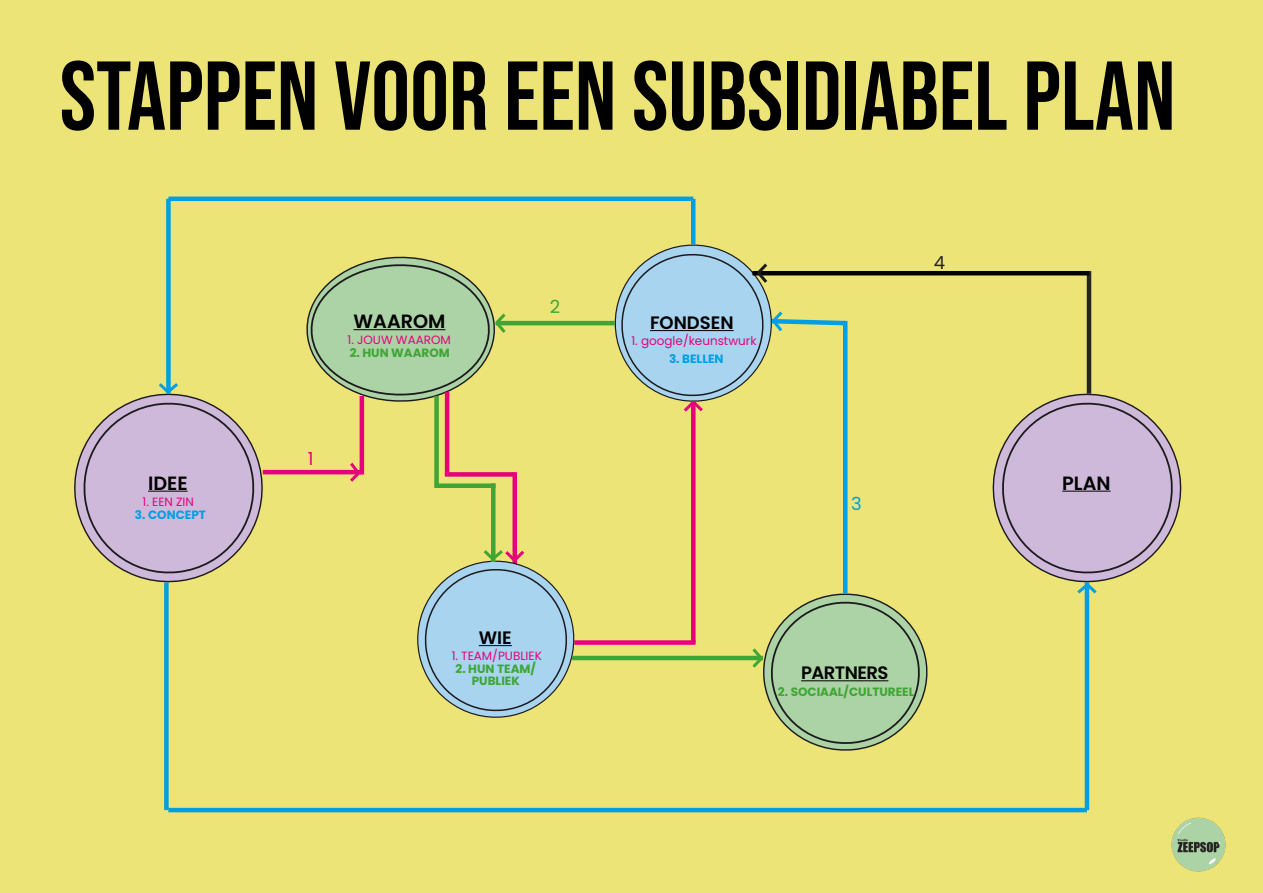
<style>
.page{position:relative;width:1263px;height:893px;background:#ece477}
.page>*{position:absolute;margin:0;border:0;box-sizing:border-box;transform-origin:0 0}
.t1{font:97.5px "Bebas Neue";color:#000}
.t2{font:600 19.2px "Poppins";color:#000}
.t3{font:600 18px "Poppins";color:#000}
.t4{font:600 18px "Poppins";letter-spacing:-.03em;color:#000}
.t5{font:18px "Poppins";color:#e6007d}
.t6{font:18px "Poppins";color:#3fa535}
.t7{font:18px "Poppins";color:#009fe3}
.t8{font:18px "Poppins";color:#252323}
.t9{font:12px "Poppins";color:#e6007d}
.t10{font:700 12px "Poppins";color:#3fa535}
.t11{font:700 12px "Poppins";color:#009fe3}
</style>
<div class="page">
<hr style="left:263px;top:470px;width:99px;height:4px;background:#e6007d">
<div style="left:512px;top:472px;width:5px;height:94px;background:#e6007d"></div>
<hr style="left:360px;top:396px;width:4px;height:78px;background:#e6007d">
<hr style="left:445px;top:392px;width:4px;height:82px;background:#e6007d">
<div style="left:434px;top:396px;width:5px;height:88px;background:#3fa535"></div>
<div style="left:445px;top:472px;width:68px;height:5px;background:#e6007d"></div>
<div style="left:574px;top:640px;width:121px;height:5px;background:#e6007d"></div>
<hr style="left:572px;top:656px;width:191px;height:4px;background:#3fa535">
<hr style="left:691px;top:402px;width:4px;height:240px;background:#e6007d">
<hr style="left:496px;top:321px;width:119px;height:4px;background:#3fa535">
<div style="left:434px;top:483px;width:61px;height:5px;background:#3fa535"></div>
<hr style="left:491px;top:483px;width:4px;height:79px;background:#3fa535">
<svg style="left:306px;top:256px;width:203px;height:150px"></svg>
<svg style="left:347px;top:459px;width:16px;height:23px"></svg>
<svg style="left:417px;top:547px;width:168px;height:171px"></svg>
<svg style="left:749px;top:588px;width:179px;height:163px"></svg>
<hr style="left:843px;top:321px;width:4px;height:272px;background:#009fe3">
<hr style="left:691px;top:199px;width:4px;height:46px;background:#009fe3">
<hr style="left:168px;top:197px;width:525px;height:4px;background:#009fe3">
<div style="left:166px;top:199px;width:5px;height:195px;background:#009fe3"></div>
<svg style="left:74px;top:380px;width:200px;height:203px"></svg>
<div style="left:164px;top:582px;width:5px;height:228px;background:#009fe3"></div>
<hr style="left:168px;top:808px;width:919px;height:4px;background:#009fe3">
<hr style="left:1085px;top:582px;width:4px;height:228px;background:#009fe3">
<svg style="left:992px;top:382px;width:190px;height:215px"></svg>
<hr style="left:1087px;top:271px;width:4px;height:123px;background:#252323">
<hr style="left:752px;top:271px;width:337px;height:4px;background:#000">
<svg style="left:603px;top:232px;width:247px;height:183px"></svg>
<img style="left:1171px;top:817px;width:55px;height:55px">
<p class="t1" style="left:60px;top:41px;width:1117px">STAPPEN VOOR EEN SUBSIDIABEL PLAN</p>
<p class="t2" style="left:148px;top:472px;width:41px">IDEE</p>
<p class="t9" style="left:143px;top:495px;width:53px">1. EEN ZIN</p>
<p class="t11" style="left:135px;top:508px;width:73px">3. CONCEPT</p>
<p class="t5" style="left:308px;top:448px;width:7px">1</p>
<p class="t6" style="left:550px;top:297px;width:12px">2</p>
<p class="t2" style="left:354px;top:310px;width:93px">WAAROM</p>
<p class="t3" style="left:650px;top:312px;width:85px">FONDSEN</p>
<p class="t9" style="left:348px;top:333px;width:105px">1. JOUW WAAROM</p>
<p class="t10" style="left:350px;top:345px;width:102px">2. HUN WAAROM</p>
<p class="t9" style="left:631px;top:334px;width:127px">1. google/keunstwurk</p>
<p class="t11" style="left:669px;top:352px;width:56px">3. BELLEN</p>
<p class="t8" style="left:934px;top:252px;width:13px">4</p>
<p class="t7" style="left:851px;top:493px;width:12px">3</p>
<p class="t3" style="left:479px;top:627px;width:35px">WIE</p>
<p class="t9" style="left:452px;top:648px;width:92px">1. TEAM/PUBLIEK</p>
<p class="t10" style="left:455px;top:662px;width:82px">2. HUN TEAM/</p>
<p class="t10" style="left:472px;top:674px;width:49px">PUBLIEK</p>
<p class="t4" style="left:801px;top:663px;width:89px">PARTNERS</p>
<p class="t10" style="left:778px;top:685px;width:138px">2. SOCIAAL/CULTUREEL</p>
<p class="t2" style="left:1062px;top:472px;width:50px">PLAN</p>
</div>
